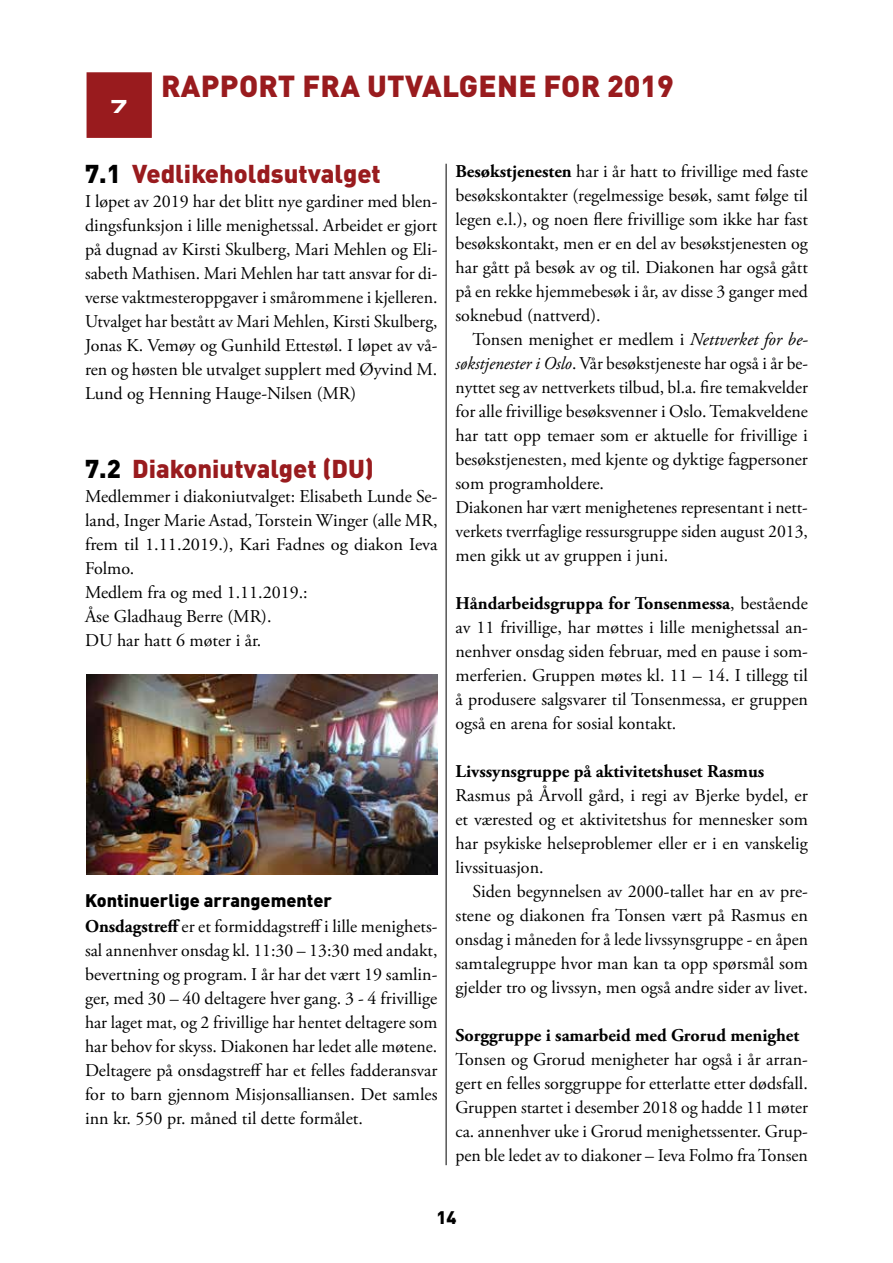
<style>
.page{position:relative;width:893px;height:1263px;background:#fff}
.page>*{position:absolute;margin:0;border:0;box-sizing:border-box;transform-origin:0 0}
.t1{font:900 30px "DINOT";letter-spacing:.01em;color:#991b1e}
.t2{font:900 25.5px "DINOT";color:#991b1e}
.t3{font:18px/24px "Adobe Garamond Pro";color:#000;text-align:justify}
.t4{font:700 18px "Adobe Garamond Pro";color:#000}
.t5{font:900 18px "DINOT";color:#000}
.t6{font:18px "Eurostile Bold Extended Two";color:#fff}
.s1{color:#000}
.s2{font-weight:700}
.s3{font-style:italic}
</style>
<div class="page">
<hr style="left:446px;top:164px;width:1px;height:1001px;background:#000">
<div style="left:87px;top:72px;width:65px;height:66px;background:#991b1e;border:2px solid #991b1e"></div>
<img style="left:87px;top:675px;width:350px;height:200px">
<p class="t6" style="left:110px;top:94px;width:19px">7</p>
<h1 class="t1" style="left:161px;top:66px;width:514px">RAPPORT FRA UTVALGENE FOR 2019</h1>
<h2 class="t2" style="left:85px;top:157px;width:297px"><span class="s1">7.1</span> Vedlikeholdsutvalget</h2>
<p class="t3" style="left:85px;top:190px;width:354px">I løpet av 2019 har det blitt nye gardiner med blen&shy;dingsfunksjon i lille menighetssal. Arbeidet er gjort på dugnad av Kirsti Skulberg, Mari Mehlen og Eli&shy;sabeth Mathisen. Mari Mehlen har tatt ansvar for di&shy;verse vaktmesteroppgaver i smårommene i kjelleren.<br>Utvalget har bestått av Mari Mehlen, Kirsti Skulberg, Jonas K. Vemøy og Gunhild Ettestøl. I løpet av vå&shy;ren og høsten ble utvalget supplert med Øyvind M.<br>Lund og Henning Hauge-Nilsen (MR)</p>
<h2 class="t2" style="left:85px;top:451px;width:290px"><span class="s1">7.2</span> Diakoniutvalget (DU)</h2>
<p class="t3" style="left:85px;top:485px;width:354px;text-align:left">Medlemmer i diakoniutvalget: Elisabeth Lunde Se&shy;land, Inger Marie Astad, Torstein Winger (alle MR, frem til 1.11.2019.), Kari Fadnes og diakon Ieva Folmo.<br>Medlem fra og med 1.11.2019.:<br>Åse Gladhaug Berre (MR).<br>DU har hatt 6 møter i år.</p>
<p class="t5" style="left:85px;top:889px;width:248px">Kontinuerlige arrangementer</p>
<p class="t3" style="left:85px;top:914px;width:354px"><span class="s2">Onsdagstreff</span> er et formiddagstreff i lille menighets&shy;sal annenhver onsdag kl. 11:30 – 13:30 med andakt, bevertning og program. I år har det vært 19 samlin&shy;ger, med 30 – 40 deltagere hver gang. 3 - 4 frivillige har laget mat, og 2 frivillige har hentet deltagere som har behov for skyss. Diakonen har ledet alle møtene.<br>Deltagere på onsdagstreff har et felles fadderansvar for to barn gjennom Misjonsalliansen. Det samles inn kr. 550 pr. måned til dette formålet.</p>
<p class="t3" style="left:455px;top:160px;width:354px"><span class="s2">Besøkstjenesten</span> har i år hatt to frivillige med faste besøkskontakter (regelmessige besøk, samt følge til legen e.l.), og noen flere frivillige som ikke har fast besøkskontakt, men er en del av besøkstjenesten og har gått på besøk av og til. Diakonen har også gått på en rekke hjemmebesøk i år, av disse 3 ganger med soknebud (nattverd).</p>
<p class="t3" style="left:455px;top:328px;width:354px;text-align:left;text-indent:17px">Tonsen menighet er medlem i <span class="s3">Nettverket for be&shy;søkstjenester i Oslo</span>. Vår besøkstjeneste har også i år be&shy;nyttet seg av nettverkets tilbud, bl.a. fire temakvelder for alle frivillige besøksvenner i Oslo. Temakveldene har tatt opp temaer som er aktuelle for frivillige i besøkstjenesten, med kjente og dyktige fagpersoner som programholdere.<br>Diakonen har vært menighetenes representant i nett&shy;verkets tverrfaglige ressursgruppe siden august 2013, men gikk ut av gruppen i juni.</p>
<p class="t3" style="left:455px;top:592px;width:354px"><span class="s2">Håndarbeidsgruppa for Tonsenmessa</span>, bestående av 11 frivillige, har møttes i lille menighetssal an&shy;nenhver onsdag siden februar, med en pause i som&shy;merferien. Gruppen møtes kl. 11 – 14. I tillegg til å produsere salgsvarer til Tonsenmessa, er gruppen også en arena for sosial kontakt.</p>
<p class="t4" style="left:455px;top:761px;width:310px">Livssynsgruppe på aktivitetshuset Rasmus</p>
<p class="t3" style="left:455px;top:784px;width:354px">Rasmus på Årvoll gård, i regi av Bjerke bydel, er et værested og et aktivitetshus for mennesker som har psykiske helseproblemer eller er i en vanskelig livssituasjon.</p>
<p class="t3" style="left:455px;top:880px;width:354px;text-indent:17px">Siden begynnelsen av 2000-tallet har en av pre&shy;stene og diakonen fra Tonsen vært på Rasmus en onsdag i måneden for å lede livssynsgruppe - en åpen samtalegruppe hvor man kan ta opp spørsmål som gjelder tro og livssyn, men også andre sider av livet.</p>
<p class="t4" style="left:455px;top:1025px;width:345px">Sorggruppe i samarbeid med Grorud menighet</p>
<p class="t3" style="left:455px;top:1048px;width:354px">Tonsen og Grorud menigheter har også i år arran&shy;gert en felles sorggruppe for etterlatte etter dødsfall.<br>Gruppen startet i desember 2018 og hadde 11 møter ca. annenhver uke i Grorud menighetssenter. Grup&shy;pen ble ledet av to diakoner – Ieva Folmo fra Tonsen</p>
<p class="t5" style="left:436px;top:1205px;width:22px">14</p>
</div>
